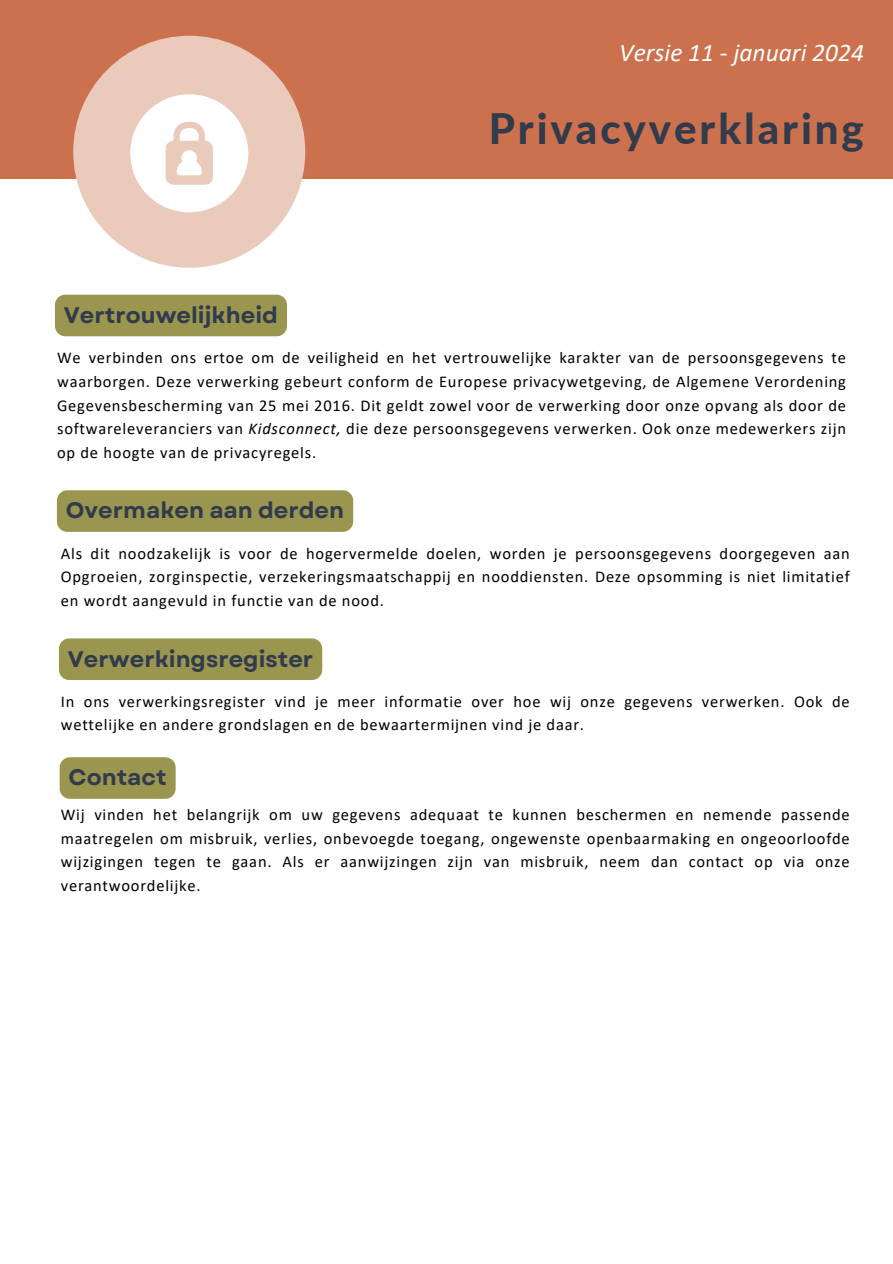
<style>
.page{position:relative;width:893px;height:1264px;background:#fff}
.page>*{position:absolute;margin:0;border:0;box-sizing:border-box;transform-origin:0 0}
.t1{font:800 42px "Lato";letter-spacing:.07em;color:#323b4c}
.t2{font:italic 25.5px "Calibri";color:#fff}
.t3{font:700 22.5px "Garet";color:#323b4c}
.t4{font:16.5px/23.5px "Calibri";letter-spacing:.045em;color:#000;text-align:justify}
.s1{font-style:italic}
</style>
<div class="page">
<div style="left:0;top:0;width:892px;height:179px;background:#cb714e"></div>
<div style="left:73px;top:36px;width:232px;height:232px;background:#eacabb;border-radius:50%"></div>
<svg style="left:130px;top:94px;width:118px;height:118px"></svg>
<div style="left:55px;top:295px;width:232px;height:41px;background:#9a964f;border-radius:10px"></div>
<div style="left:59px;top:638px;width:263px;height:42px;background:#9a964f;border-radius:10px"></div>
<div style="left:57px;top:490px;width:296px;height:42px;background:#9a964f;border-radius:10px"></div>
<div style="left:60px;top:757px;width:116px;height:41px;background:#9a964f;border-radius:10px"></div>
<p class="t2" style="left:619px;top:42px;width:246px">Versie 11 - januari 2024</p>
<p class="t1" style="left:488px;top:102px;width:377px">Privacyverklaring</p>
<p class="t3" style="left:64px;top:299px;width:215px">Vertrouwelijkheid</p>
<p class="t4" style="left:57px;top:347px;width:790px">We verbinden ons ertoe om de veiligheid en het vertrouwelijke karakter van de persoonsgegevens te waarborgen. Deze verwerking gebeurt conform de Europese privacywetgeving, de Algemene Verordening Gegevensbescherming van 25 mei 2016. Dit geldt zowel voor de verwerking door onze opvang als door de softwareleveranciers van <span class="s1">Kidsconnect,</span> die deze persoonsgegevens verwerken. Ook onze medewerkers zijn op de hoogte van de privacyregels.</p>
<p class="t3" style="left:66px;top:494px;width:280px">Overmaken aan derden</p>
<p class="t4" style="left:61px;top:543px;width:790px">Als dit noodzakelijk is voor de hogervermelde doelen, worden je persoonsgegevens doorgegeven aan Opgroeien, zorginspectie, verzekeringsmaatschappij en nooddiensten. Deze opsomming is niet limitatief en wordt aangevuld in functie van de nood.</p>
<p class="t3" style="left:68px;top:642px;width:247px">Verwerkingsregister</p>
<p class="t4" style="left:61px;top:691px;width:790px">In ons verwerkingsregister vind je meer informatie over hoe wij onze gegevens verwerken. Ook de wettelijke en andere grondslagen en de bewaartermijnen vind je daar.</p>
<p class="t3" style="left:69px;top:761px;width:99px">Contact</p>
<p class="t4" style="left:61px;top:804px;width:790px">Wij vinden het belangrijk om uw gegevens adequaat te kunnen beschermen en nemende passende maatregelen om misbruik, verlies, onbevoegde toegang, ongewenste openbaarmaking en ongeoorloofde wijzigingen tegen te gaan. Als er aanwijzingen zijn van misbruik, neem dan contact op via onze verantwoordelijke.</p>
</div>
